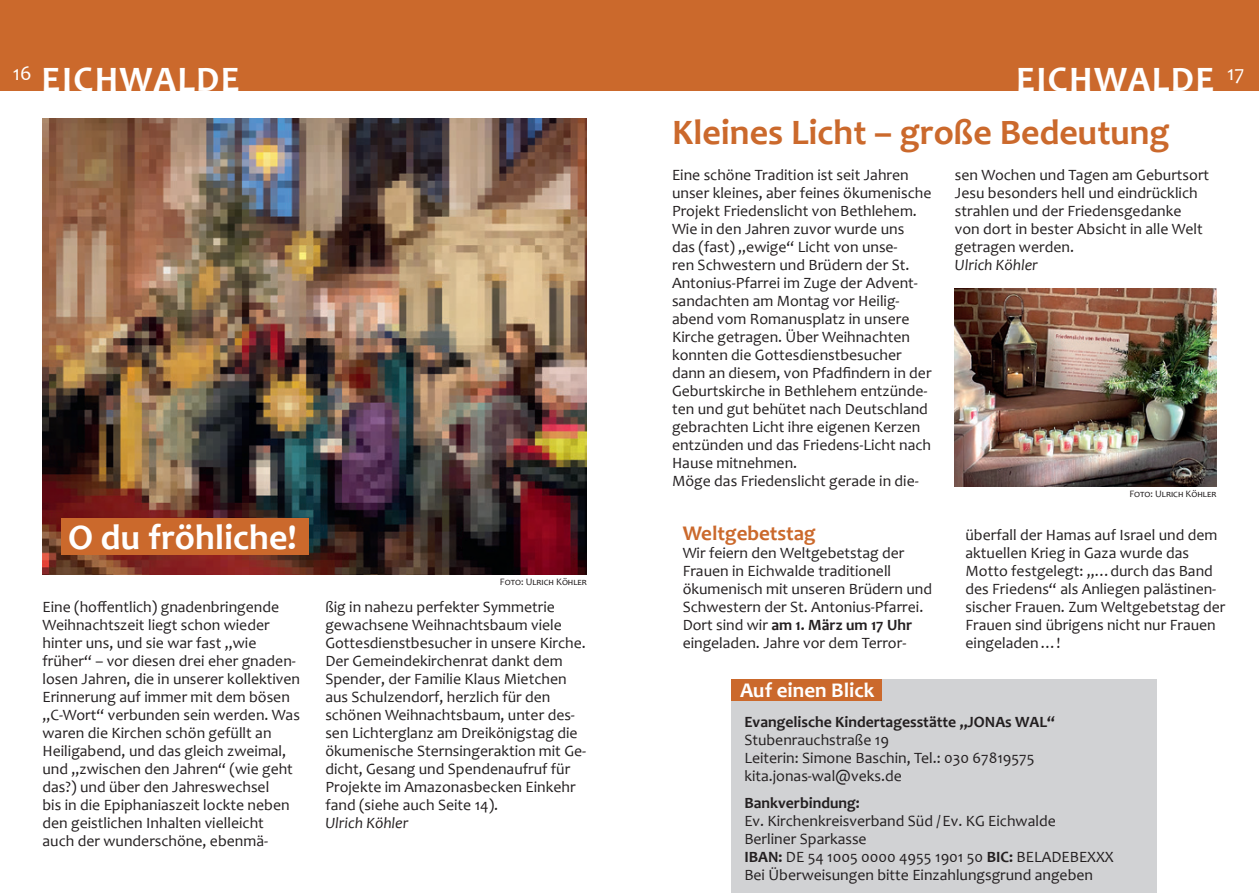
<style>
.page{position:relative;width:1259px;height:893px;background:#fff}
.page>*{position:absolute;margin:0;border:0;box-sizing:border-box;transform-origin:0 0}
.t1{font:700 36px "Candara";color:#cb692c}
.t2{font:700 36px "Candara";letter-spacing:.04em;color:#fff}
.t3{font:700 36px "Candara";color:#fff}
.t4{font:700 21px "Candara";color:#cb692c}
.t5{font:700 21px "Candara";color:#fff}
.t6{font:21px "Candara";color:#fff}
.t7{font:15.75px/18px "Candara";color:#231f20}
.t8{font:700 15.75px "Candara";color:#231f20}
.t9{font:italic 15.75px "Candara";color:#231f20}
.t10{font:9.9px "Candara";color:#231f20}
.s1{font-weight:700}
</style>
<div class="page">
<div style="left:0;top:0;width:1259px;height:90px;background:#cb692c"></div>
<div style="left:731px;top:679px;width:426px;height:214px;background:#d1d2d4"></div>
<div style="left:731px;top:679px;width:151px;height:22px;background:#cb692c"></div>
<img style="left:43px;top:118px;width:544px;height:457px">
<img style="left:955px;top:288px;width:261px;height:198px">
<div style="left:62px;top:518px;width:247px;height:37px;background:#cb692c"></div>
<h2 class="t6" style="left:13px;top:60px;width:20px">16</h2>
<h2 class="t6" style="left:1227px;top:60px;width:19px">17</h2>
<h1 class="t1" style="left:672px;top:110px;width:499px">Kleines Licht – große Bedeutung</h1>
<h1 class="t2" style="left:42px;top:57px;width:200px">EICHWALDE</h1>
<h1 class="t2" style="left:1016px;top:57px;width:200px">EICHWALDE</h1>
<h1 class="t3" style="left:68px;top:514px;width:230px">O du fröhliche!</h1>
<p class="t10" style="left:500px;top:575px;width:89px">Foto: Ulrich Köhler</p>
<p class="t7" style="left:43px;top:598px;width:259px">Eine (hoffentlich) gnadenbringende Weihnachtszeit liegt schon wieder hinter uns, und sie war fast „wie früher“ – vor diesen drei eher gnaden&shy;losen Jahren, die in unserer kollektiven Erinnerung auf immer mit dem bösen „C-Wort“ verbunden sein werden. Was waren die Kirchen schön gefüllt an Heiligabend, und das gleich zweimal, und „zwischen den Jahren“ (wie geht das?) und über den Jahreswechsel<br>bis in die Epiphaniaszeit lockte neben den geistlichen Inhalten vielleicht<br>auch der wunderschöne, ebenmä-</p>
<p class="t7" style="left:325px;top:598px;width:262px">ßig in nahezu perfekter Symmetrie gewachsene Weihnachtsbaum viele Gottesdienstbesucher in unsere Kirche.<br>Der Gemeindekirchenrat dankt dem Spender, der Familie Klaus Mietchen aus Schulzendorf, herzlich für den schönen Weihnachtsbaum, unter des&shy;sen Lichterglanz am Dreikönigstag die ökumenische Sternsingeraktion mit Ge&shy;dicht, Gesang und Spendenaufruf für Projekte im Amazonasbecken Einkehr fand (siehe auch Seite 14).</p>
<p class="t9" style="left:325px;top:813px;width:85px">Ulrich Köhler</p>
<p class="t7" style="left:672px;top:166px;width:261px">Eine schöne Tradition ist seit Jahren unser kleines, aber feines ökumenische Projekt Friedenslicht von Bethlehem.<br>Wie in den Jahren zuvor wurde uns<br>das (fast) „ewige“ Licht von unse-<br>ren Schwestern und Brüdern der St.<br>Antonius-Pfarrei im Zuge der Advent&shy;sandachten am Montag vor Heilig&shy;abend vom Romanusplatz in unsere Kirche getragen. Über Weihnachten konnten die Gottesdienstbesucher dann an diesem, von Pfadfindern in der Geburtskirche in Bethlehem entzünde&shy;ten und gut behütet nach Deutschland gebrachten Licht ihre eigenen Kerzen entzünden und das Friedens-Licht nach Hause mitnehmen.<br>Möge das Friedenslicht gerade in die-</p>
<p class="t7" style="left:955px;top:166px;width:256px">sen Wochen und Tagen am Geburtsort<br>Jesu besonders hell und eindrücklich strahlen und der Friedensgedanke von dort in bester Absicht in alle Welt getragen werden.</p>
<p class="t9" style="left:955px;top:255px;width:85px">Ulrich Köhler</p>
<p class="t10" style="left:1129px;top:487px;width:89px">Foto: Ulrich Köhler</p>
<h2 class="t4" style="left:682px;top:520px;width:135px">Weltgebetstag</h2>
<p class="t7" style="left:682px;top:544px;width:251px">Wir feiern den Weltgebetstag der Frauen in Eichwalde traditionell ökumenisch mit unseren Brüdern und Schwestern der St. Antonius-Pfarrei.<br>Dort sind wir <span class="s1">am 1. März um 17 Uhr </span>eingeladen. Jahre vor dem Terror-</p>
<h2 class="t5" style="left:740px;top:677px;width:136px">Auf einen Blick</h2>
<p class="t7" style="left:965px;top:526px;width:261px">überfall der Hamas auf Israel und dem aktuellen Krieg in Gaza wurde das Motto festgelegt: „…durch das Band des Friedens“ als Anliegen palästinen&shy;sischer Frauen. Zum Weltgebetstag der Frauen sind übrigens nicht nur Frauen eingeladen…!</p>
<p class="t8" style="left:744px;top:711px;width:312px">Evangelische Kindertagesstätte „JONAs WAL“</p>
<p class="t7" style="left:744px;top:730px;width:291px">Stubenrauchstraße 19<br>Leiterin: Simone Baschin, Tel.: 030 67819575 kita.jonas-wal@veks.de</p>
<p class="t8" style="left:744px;top:792px;width:117px">Bankverbindung:</p>
<p class="t7" style="left:744px;top:811px;width:371px">Ev. Kirchenkreisverband Süd /Ev. KG Eichwalde<br>Berliner Sparkasse<br><span class="s1">IBAN:</span> DE 54 1005 0000 4955 1901 50 <span class="s1">BIC:</span> BELADEBEXXX Bei Überweisungen bitte Einzahlungsgrund angeben</p>
</div>
